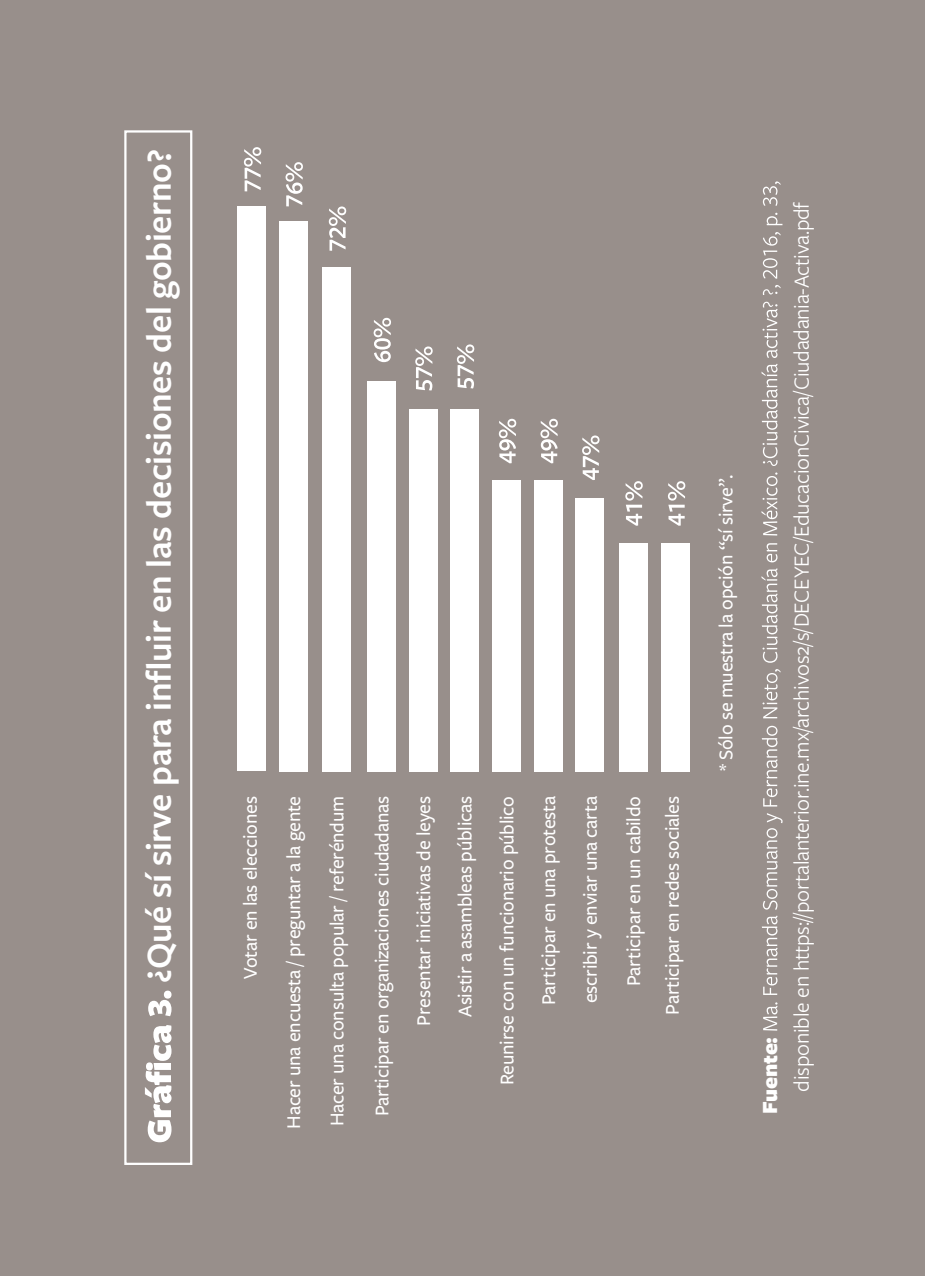
<style>
.page{position:relative;width:925px;height:1276px;background:#988f8b}
.page>*{position:absolute;margin:0;border:0;box-sizing:border-box;transform-origin:0 0}
.t1{font:600 36.45px "Freight Sans Pro";letter-spacing:-.01em;color:#fff}
.t2{font:22.5px "Freight Sans Pro";letter-spacing:-.01em;color:#fff}
.t3{font:900 22.5px "Freight Sans Pro";letter-spacing:-.015em;color:#fff}
.t4{font:500 20.25px/41.9px "Freight Sans Pro";letter-spacing:-.01em;color:#fff;text-align:justify}
</style>
<div class="page">
<svg style="left:244px;top:147px;width:17px;height:44px"></svg>
<svg style="left:285px;top:162px;width:18px;height:44px"></svg>
<svg style="left:329px;top:206px;width:17px;height:45px"></svg>
<svg style="left:374px;top:318px;width:17px;height:44px"></svg>
<svg style="left:415px;top:346px;width:18px;height:44px"></svg>
<svg style="left:457px;top:344px;width:17px;height:44px"></svg>
<svg style="left:499px;top:419px;width:17px;height:44px"></svg>
<svg style="left:540px;top:419px;width:18px;height:44px"></svg>
<svg style="left:582px;top:435px;width:17px;height:45px"></svg>
<svg style="left:625px;top:481px;width:18px;height:45px"></svg>
<svg style="left:668px;top:481px;width:17px;height:45px"></svg>
<svg style="left:145px;top:990px;width:27px;height:152px"></svg>
<div style="left:124px;top:130px;width:68px;height:1035px;border:2px solid #fff"></div>
<div style="left:237px;top:206px;width:29px;height:565px;background:#fff"></div>
<div style="left:279px;top:221px;width:29px;height:550px;background:#fff"></div>
<div style="left:322px;top:267px;width:29px;height:504px;background:#fff"></div>
<div style="left:367px;top:381px;width:29px;height:390px;background:#fff"></div>
<div style="left:409px;top:409px;width:28px;height:362px;background:#fff"></div>
<div style="left:450px;top:409px;width:29px;height:362px;background:#fff"></div>
<div style="left:492px;top:479px;width:29px;height:292px;background:#fff"></div>
<div style="left:534px;top:479px;width:28px;height:292px;background:#fff"></div>
<div style="left:576px;top:498px;width:28px;height:273px;background:#fff"></div>
<div style="left:619px;top:543px;width:28px;height:228px;background:#fff"></div>
<div style="left:661px;top:543px;width:29px;height:228px;background:#fff"></div>
<svg style="left:761px;top:181px;width:21px;height:849px"></svg>
<h1 class="t1" style="left:134px;top:982px;width:834px;rotate:-90deg">¿Qué sí sirve para influir en las decisiones del gobierno?</h1>
<p class="t4" style="left:228px;top:1128px;width:334px;line-height:43.4px;text-indent:150px;rotate:-90deg">Votar en las elecciones Hacer una encuesta / preguntar a la gente Hacer una consulta popular / referéndum</p>
<p class="t4" style="left:360px;top:1116px;width:322px;text-align:right;rotate:-90deg">Participar en organizaciones ciudadanas<br>Presentar iniciativas de leyes<br>Asistir a asambleas públicas<br>Reunirse con un funcionario público<br>Participar en una protesta<br>escribir y enviar una carta<br>Participar en un cabildo</p>
<p class="t4" style="left:650px;top:1015px;width:220px;rotate:-90deg">Participar en redes sociales</p>
<p class="t4" style="left:704px;top:771px;width:298px;rotate:-90deg">* Sólo se muestra la opción “sí sirve”.</p>
<p class="t3" style="left:754px;top:1113px;width:78px;rotate:-90deg">Fuente:</p>
<p class="t2" style="left:786px;top:1091px;width:891px;rotate:-90deg">disponible en https://portalanterior.ine.mx/archivos2/s/DECEYEC/EducacionCivica/Ciudadania-Activa.pdf</p>
</div>
